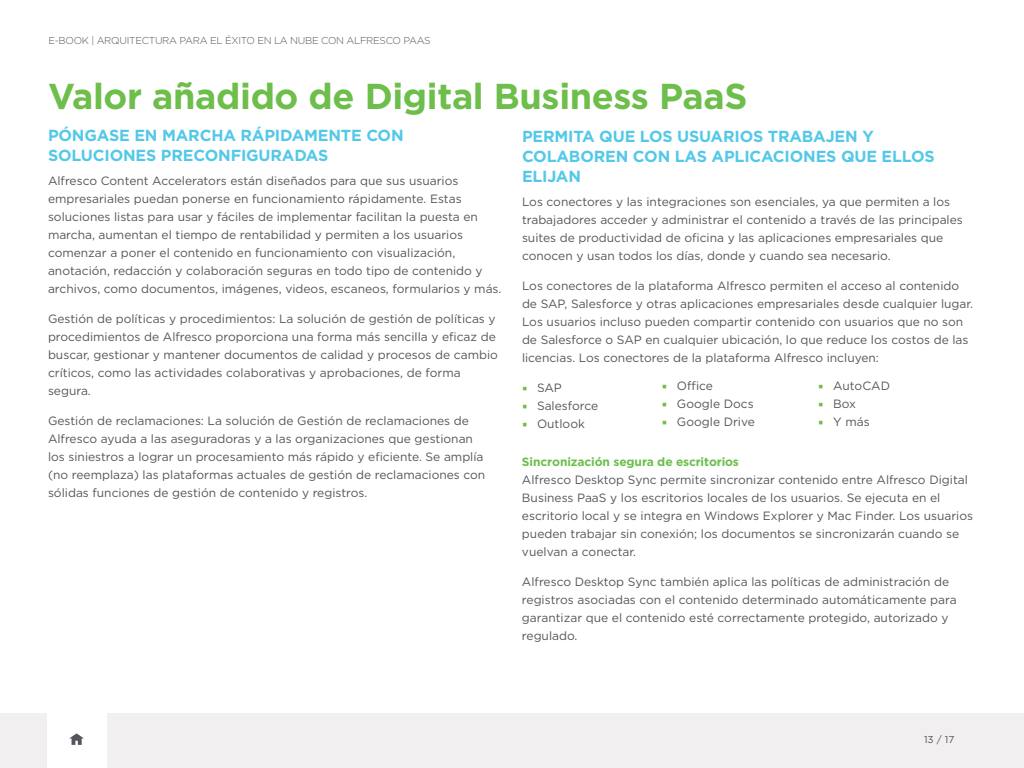
<style>
.page{position:relative;width:1024px;height:768px;background:#fff}
.page>*{position:absolute;margin:0;border:0;box-sizing:border-box;transform-origin:0 0}
.t1{font:700 36px "Gotham";letter-spacing:-.01em;color:#6dbe4b}
.t2{font:700 16px/20px "Gotham";letter-spacing:-.01em;color:#54c8e8}
.t3{font:12px/18px "Gotham";color:#52555b}
.t4{font:12px/18px "Gotham HTF";color:#54565a}
.t5{font:700 12px "Gotham";letter-spacing:-.01em;color:#6abf4b}
.t6{font:300 10px "Gotham HTF";letter-spacing:-.03em;color:#52555b}
.t7{font:10px "Gotham HTF";color:#52555b}
</style>
<div class="page">
<div style="left:0;top:713px;width:1024px;height:55px;background:#f1efef"></div>
<div style="left:47px;top:713px;width:59px;height:55px;background:#fff"></div>
<svg style="left:69px;top:733px;width:15px;height:12px"></svg>
<p class="t6" style="left:48px;top:35px;width:384px">E-BOOK | ARQUITECTURA PARA EL ÉXITO EN LA NUBE CON ALFRESCO PAAS</p>
<h1 class="t1" style="left:48px;top:73px;width:701px">Valor añadido de Digital Business PaaS</h1>
<h2 class="t2" style="left:522px;top:126px;width:414px">PERMITA QUE LOS USUARIOS TRABAJEN Y<br>COLABOREN CON LAS APLICACIONES QUE ELLOS<br>ELIJAN</h2>
<p class="t3" style="left:522px;top:192px;width:442px">Los conectores y las integraciones son esenciales, ya que permiten a los trabajadores acceder y administrar el contenido a través de las principales suites de productividad de oficina y las aplicaciones empresariales que conocen y usan todos los días, donde y cuando sea necesario.</p>
<p class="t3" style="left:522px;top:276px;width:453px">Los conectores de la plataforma Alfresco permiten el acceso al contenido de SAP, Salesforce y otras aplicaciones empresariales desde cualquier lugar.<br>Los usuarios incluso pueden compartir contenido con usuarios que no son de Salesforce o SAP en cualquier ubicación, lo que reduce los costos de las licencias. Los conectores de la plataforma Alfresco incluyen:</p>
<p class="t4" style="left:537px;top:378px;width:63px">SAP<br>Salesforce<br>Outlook</p>
<h2 class="t2" style="left:48px;top:125px;width:357px">PÓNGASE EN MARCHA RÁPIDAMENTE CON<br>SOLUCIONES PRECONFIGURADAS</h2>
<p class="t3" style="left:48px;top:171px;width:455px">Alfresco Content Accelerators están diseñados para que sus usuarios empresariales puedan ponerse en funcionamiento rápidamente. Estas soluciones listas para usar y fáciles de implementar facilitan la puesta en marcha, aumentan el tiempo de rentabilidad y permiten a los usuarios comenzar a poner el contenido en funcionamiento con visualización, anotación, redacción y colaboración seguras en todo tipo de contenido y archivos, como documentos, imágenes, videos, escaneos, formularios y más.</p>
<p class="t3" style="left:48px;top:309px;width:451px">Gestión de políticas y procedimientos: La solución de gestión de políticas y procedimientos de Alfresco proporciona una forma más sencilla y eficaz de buscar, gestionar y mantener documentos de calidad y procesos de cambio críticos, como las actividades colaborativas y aprobaciones, de forma segura.</p>
<p class="t3" style="left:48px;top:411px;width:439px">Gestión de reclamaciones: La solución de Gestión de reclamaciones de Alfresco ayuda a las aseguradoras y a las organizaciones que gestionan los siniestros a lograr un procesamiento más rápido y eficiente. Se amplía (no reemplaza) las plataformas actuales de gestión de reclamaciones con sólidas funciones de gestión de contenido y registros.</p>
<p class="t4" style="left:677px;top:376px;width:79px">Office<br>Google Docs<br>Google Drive</p>
<p class="t4" style="left:833px;top:376px;width:58px">AutoCAD<br>Box<br>Y más</p>
<p class="t5" style="left:522px;top:453px;width:219px">Sincronización segura de escritorios</p>
<p class="t3" style="left:522px;top:470px;width:453px">Alfresco Desktop Sync permite sincronizar contenido entre Alfresco Digital Business PaaS y los escritorios locales de los usuarios. Se ejecuta en el escritorio local y se integra en Windows Explorer y Mac Finder. Los usuarios pueden trabajar sin conexión; los documentos se sincronizarán cuando se vuelvan a conectar.</p>
<p class="t3" style="left:522px;top:572px;width:436px">Alfresco Desktop Sync también aplica las políticas de administración de registros asociadas con el contenido determinado automáticamente para garantizar que el contenido esté correctamente protegido, autorizado y regulado.</p>
<p class="t7" style="left:924px;top:734px;width:32px">13 / 17</p>
</div>
